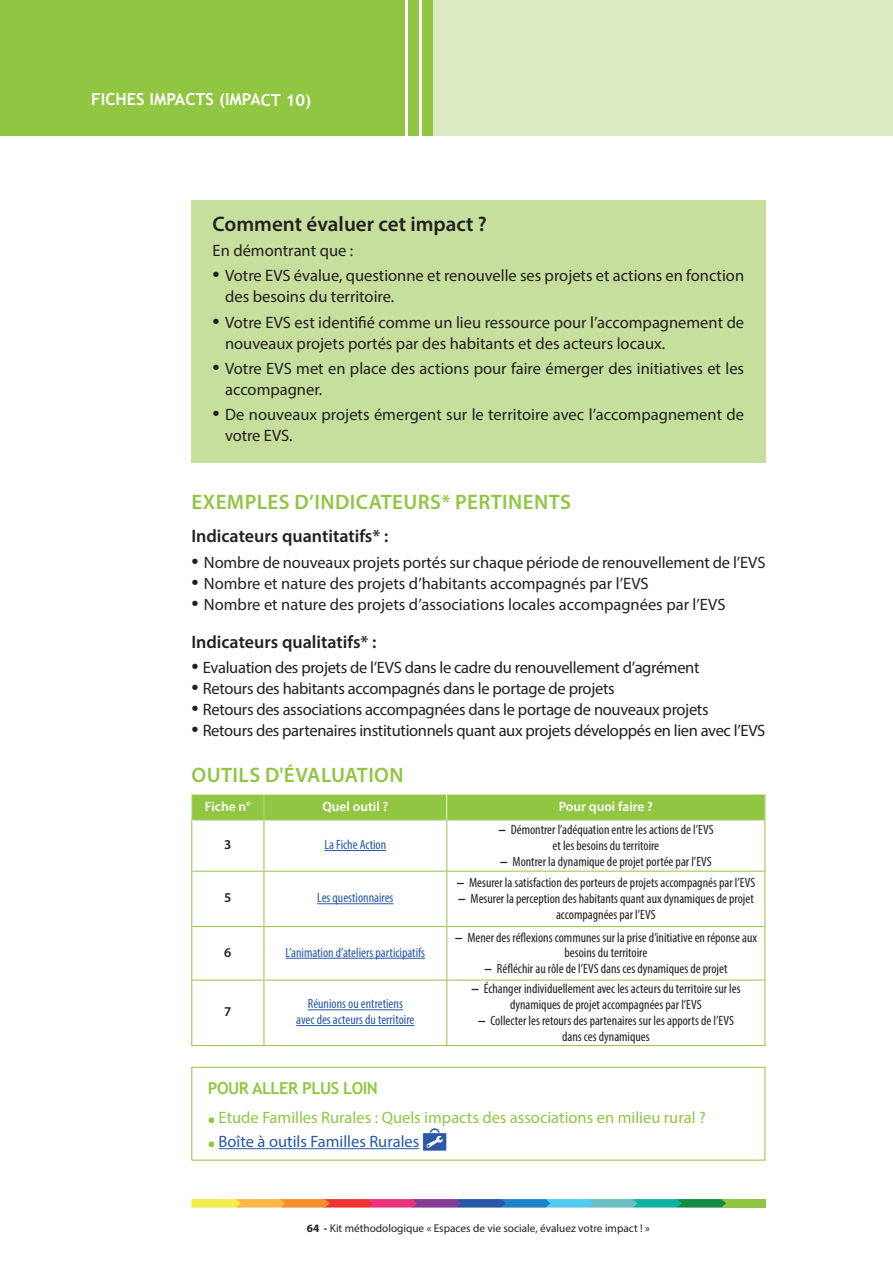
<style>
.page{position:relative;width:893px;height:1267px;background:#fff}
.page>*{position:absolute;margin:0;border:0;box-sizing:border-box;transform-origin:0 0}
.t1{font:600 21px "Myriad Pro";letter-spacing:.02em;color:#91c643}
.t2{font:600 21px "Myriad Pro";color:#231f20}
.t3{font:600 18px "Myriad Pro";color:#231f20}
.t4{font:16.5px/21px "Myriad Pro";color:#231f20}
.t5{font:16.5px "Myriad Pro";letter-spacing:-.02em;color:#231f20}
.t6{font:16.5px "Myriad Pro";color:#91c643}
.t7{font:16.5px "Myriad Pro";color:#2758a7}
.t8{font:700 16.5px "Trebuchet MS";color:#fff}
.t9{font:700 16.5px "Trebuchet MS";letter-spacing:-.03em;color:#91c643}
.t10{font:condensed 13.5px/15.8px "Myriad Pro";color:#231f20;text-align:center}
.t11{font:condensed 13.5px/15.8px "Myriad Pro";color:#2758a7;text-align:center}
.t12{font:600 13.5px "Myriad Pro";color:#fff}
.t13{font:600 13.5px "Myriad Pro";color:#231f20}
.t14{font:11.25px "Myriad Pro";color:#231f20}
.s1{font-size:25.5px}
.s2{font-family:"Ping Fang SC";font-weight:500;font-stretch:normal}
.s3{font-family:"Ping Fang SC";font-weight:500;font-size:7.5px}
.s4{font-family:"Ping Fang SC";font-weight:500;font-size:7.5px;color:#91c643}
.s5{font-weight:700}
</style>
<div class="page">
<div style="left:721px;top:1199px;width:44px;height:9px;background:#91c643"></div>
<svg style="left:191px;top:1199px;width:535px;height:9px;background:#8e9086"></svg>
<div style="left:191px;top:201px;width:574px;height:262px;background:#c6df9d"></div>
<hr style="left:324px;top:850px;width:62px;height:1px;background:#2758a7">
<hr style="left:317px;top:903px;width:77px;height:1px;background:#2758a7">
<hr style="left:286px;top:958px;width:139px;height:1px;background:#2758a7">
<hr style="left:308px;top:1009px;width:95px;height:1px;background:#2758a7">
<hr style="left:296px;top:1025px;width:118px;height:1px;background:#2758a7">
<div style="left:191px;top:820px;width:574px;height:226px;border:1px solid #91c643"></div>
<hr style="left:263px;top:821px;width:1px;height:224px;background:#91c643">
<svg style="left:191px;top:794px;width:574px;height:27px;background:#96c84c"></svg>
<hr style="left:446px;top:821px;width:1px;height:224px;background:#91c643">
<hr style="left:192px;top:871px;width:71px;height:1px;background:#91c643">
<hr style="left:264px;top:871px;width:182px;height:1px;background:#91c643">
<hr style="left:447px;top:871px;width:317px;height:1px;background:#91c643">
<hr style="left:192px;top:926px;width:71px;height:1px;background:#91c643">
<hr style="left:264px;top:926px;width:182px;height:1px;background:#91c643">
<hr style="left:447px;top:926px;width:317px;height:1px;background:#91c643">
<hr style="left:192px;top:980px;width:71px;height:1px;background:#91c643">
<hr style="left:264px;top:980px;width:182px;height:1px;background:#91c643">
<hr style="left:447px;top:980px;width:317px;height:1px;background:#91c643">
<div style="left:191px;top:1067px;width:574px;height:94px;border:1px solid #91c643"></div>
<hr style="left:219px;top:1148px;width:200px;height:1px;background:#2758a7">
<svg style="left:423px;top:1128px;width:23px;height:23px"></svg>
<div style="left:0;top:0;width:404px;height:135px;background:#91c643"></div>
<div style="left:432px;top:0;width:461px;height:135px;background:#dbeac2"></div>
<div style="left:422px;top:0;width:10px;height:135px;background:#91c643"></div>
<div style="left:408px;top:0;width:10px;height:135px;background:#91c643"></div>
<p class="t8" style="left:91px;top:90px;width:221px">FICHES IMPACTS (IMPACT 10)</p>
<p class="t2" style="left:213px;top:216px;width:276px">Comment évaluer cet impact ?</p>
<p class="t4" style="left:213px;top:242px;width:142px">En démontrant que :</p>
<p class="t4" style="left:225px;top:267px;width:521px;text-indent:-12px"><span class="s1">•</span> Votre EVS évalue, questionne et renouvelle ses projets et actions en fonction des besoins du territoire.</p>
<p class="t4" style="left:225px;top:313px;width:521px;text-indent:-12px"><span class="s1">•</span> Votre EVS est identifié comme un lieu ressource pour l’accompagnement de nouveaux projets portés par des habitants et des acteurs locaux.</p>
<p class="t4" style="left:225px;top:359px;width:520px;text-indent:-12px"><span class="s1">•</span> Votre EVS met en place des actions pour faire émerger des initiatives et les accompagner.</p>
<p class="t4" style="left:225px;top:406px;width:521px;text-indent:-12px"><span class="s1">•</span> De nouveaux projets émergent sur le territoire avec l’accompagnement de votre EVS.</p>
<p class="t1" style="left:192px;top:494px;width:381px">EXEMPLES D’INDICATEURS* PERTINENTS</p>
<p class="t3" style="left:191px;top:530px;width:198px">Indicateurs quantitatifs* :</p>
<p class="t4" style="left:191px;top:553px;width:576px"><span class="s1">•</span> Nombre de nouveaux projets portés sur chaque période de renouvellement de l’EVS</p>
<p class="t4" style="left:191px;top:574px;width:459px"><span class="s1">•</span> Nombre et nature des projets d’habitants accompagnés par l’EVS</p>
<p class="t4" style="left:191px;top:595px;width:536px"><span class="s1">•</span> Nombre et nature des projets d’associations locales accompagnées par l’EVS</p>
<p class="t3" style="left:191px;top:635px;width:187px">Indicateurs qualitatifs* :</p>
<p class="t5" style="left:191px;top:661px;width:510px"><span class="s1">•</span> Evaluation des projets de l’EVS dans le cadre du renouvellement d’agrément</p>
<p class="t5" style="left:191px;top:682px;width:425px"><span class="s1">•</span> Retours des habitants accompagnés dans le portage de projets</p>
<p class="t5" style="left:191px;top:703px;width:519px"><span class="s1">•</span> Retours des associations accompagnées dans le portage de nouveaux projets</p>
<p class="t5" style="left:191px;top:724px;width:576px"><span class="s1">•</span> Retours des partenaires institutionnels quant aux projets développés en lien avec l’EVS</p>
<p class="t1" style="left:192px;top:767px;width:214px">OUTILS D'ÉVALUATION</p>
<p class="t12" style="left:205px;top:801px;width:47px">Fiche n°</p>
<p class="t12" style="left:322px;top:801px;width:67px">Quel outil ?</p>
<p class="t12" style="left:559px;top:801px;width:96px">Pour quoi faire ?</p>
<p class="t13" style="left:224px;top:839px;width:9px">3</p>
<p class="t11" style="left:324px;top:838px;width:63px">La Fiche Action</p>
<p class="t10" style="left:498px;top:823px;width:217px"><span class="s2">-</span> Démontrer l’adéquation entre les actions de l’EVS et les besoins du territoire</p>
<p class="t10" style="left:500px;top:854px;width:213px"><span class="s2">-</span> Montrer la dynamique de projet portée par l’EVS</p>
<p class="t13" style="left:224px;top:893px;width:9px">5</p>
<p class="t11" style="left:317px;top:891px;width:78px">Les questionnaires</p>
<p class="t13" style="left:224px;top:947px;width:9px">6</p>
<p class="t11" style="left:286px;top:946px;width:141px">L’animation d’ateliers participatifs</p>
<p class="t13" style="left:224px;top:1007px;width:9px">7</p>
<p class="t11" style="left:296px;top:997px;width:120px">Réunions ou entretiens<br>avec des acteurs du territoire</p>
<p class="t10" style="left:456px;top:876px;width:300px"><span class="s2">-</span> Mesurer la satisfaction des porteurs de projets accompagnés par l’EVS</p>
<p class="t10" style="left:458px;top:892px;width:297px"><span class="s2">-</span> Mesurer la perception des habitants quant aux dynamiques de projet accompagnées par l’EVS</p>
<p class="t10" style="left:455px;top:930px;width:304px"><span class="s2">-</span> Mener des réflexions communes sur la prise d’initiative en réponse aux besoins du territoire</p>
<p class="t10" style="left:484px;top:962px;width:245px"><span class="s2">-</span> Réfléchir au rôle de l’EVS dans ces dynamiques de projet</p>
<p class="t10" style="left:471px;top:982px;width:271px"><span class="s2">-</span> Échanger individuellement avec les acteurs du territoire sur les dynamiques de projet accompagnées par l’EVS</p>
<p class="t10" style="left:478px;top:1014px;width:258px"><span class="s2">-</span> Collecter les retours des partenaires sur les apports de l’EVS dans ces dynamiques</p>
<p class="t9" style="left:208px;top:1079px;width:172px">POUR ALLER PLUS LOIN</p>
<p class="t6" style="left:208px;top:1111px;width:499px"><span class="s3">●</span> Etude Familles Rurales : Quels impacts des associations en milieu rural ?</p>
<p class="t7" style="left:208px;top:1135px;width:213px"><span class="s4">●</span> Boîte à outils Familles Rurales</p>
<p class="t14" style="left:307px;top:1224px;width:344px"><span class="s5">64 -</span> Kit méthodologique « Espaces de vie sociale, évaluez votre impact ! »</p>
</div>
